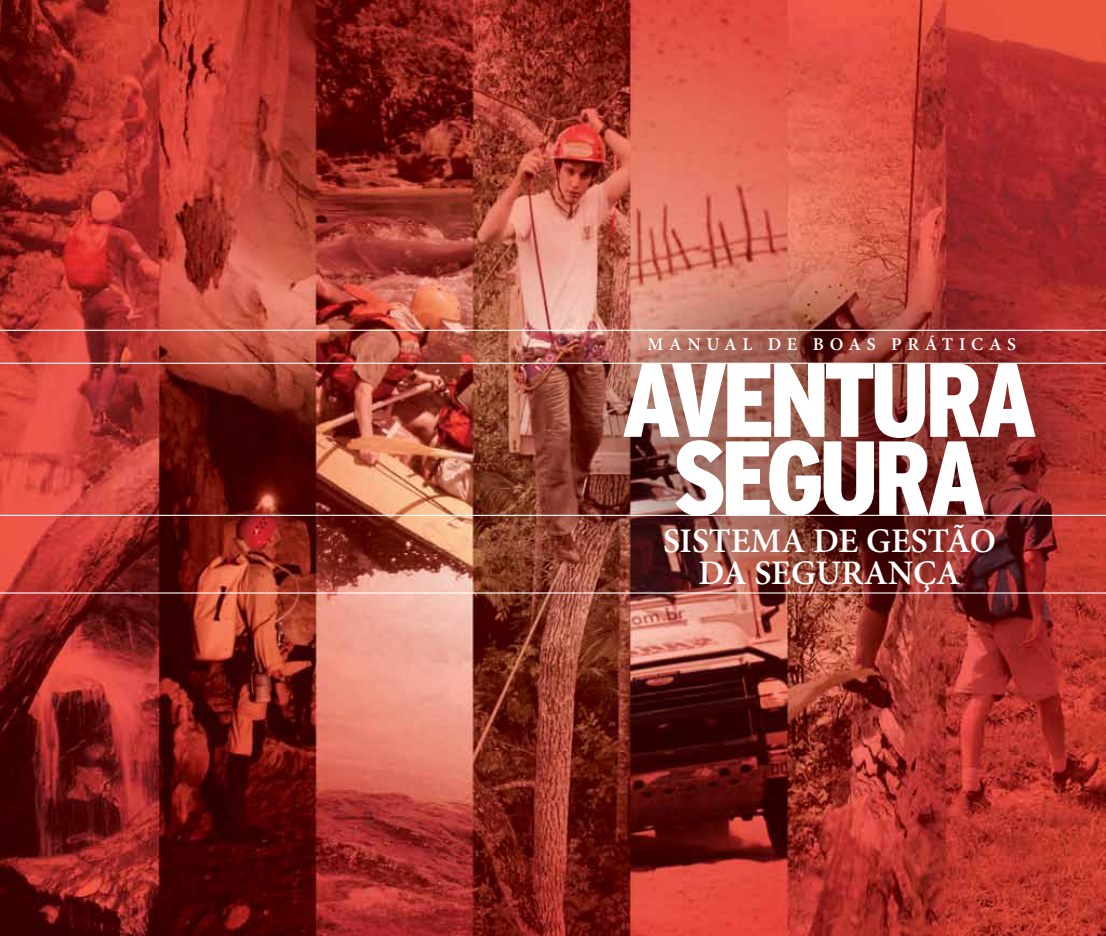
<style>
.page{position:relative;width:1106px;height:936px;background:#fff}
.page>*{position:absolute;margin:0;border:0;box-sizing:border-box;transform-origin:0 0}
.t1{font:900 condensed 105px/78px "Interstate";letter-spacing:-.06em;color:#fff;text-align:center}
.t2{font:600 34.5px/32.4px "Minion Pro";color:#fff;text-align:center}
.t3{font:600 18px "Minion Pro";letter-spacing:.315em;color:#fff}
</style>
<div class="page">
<img style="left:0;top:0;width:1106px;height:935px">
<hr style="left:0;top:362px;width:1106px;height:2px;background:#fff">
<hr style="left:0;top:514px;width:1106px;height:2px;background:#fff">
<hr style="left:0;top:330px;width:1106px;height:1px;background:#fff">
<hr style="left:0;top:592px;width:1106px;height:1px;background:#fff">
<p class="t3" style="left:647px;top:332px;width:370px">MANUAL DE BOAS PRÁTICAS</p>
<h1 class="t1" style="left:621px;top:360px;width:417px">AVENTURA<br>SEGURA</h1>
<p class="t2" style="left:663px;top:524px;width:334px">SISTEMA DE GESTÃO<br>DA SEGURANÇA</p>
</div>
